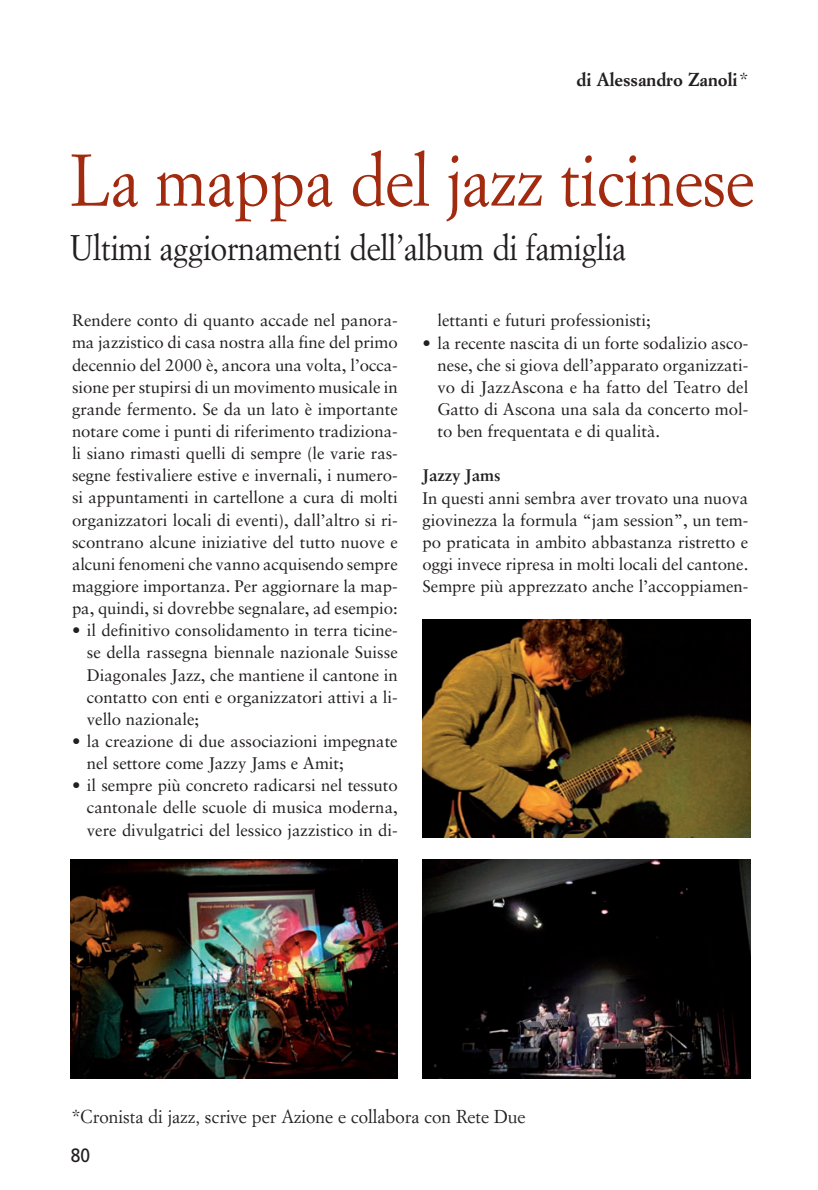
<style>
.page{position:relative;width:818px;height:1190px;background:#fff}
.page>*{position:absolute;margin:0;border:0;box-sizing:border-box;transform-origin:0 0}
.t1{font:71.75px "Simoncini Garamond";letter-spacing:-.01em;color:#a12a0f;scale:.9 1}
.t2{font:35px "Simoncini Garamond";letter-spacing:-.01em;color:#231f20;scale:.9 1}
.t3{font:19.25px "Frutiger";color:#231f20;scale:.9 1}
.t4{font:18.38px "Simoncini Garamond";color:#231f20}
.t5{font:700 18.38px "Simoncini Garamond";color:#231f20}
.t6{font:16.8px/22.2px "Sabon";letter-spacing:-.005em;color:#231f20;text-align:justify}
.t7{font:700 16.8px "Sabon";letter-spacing:-.005em;color:#231f20}
.s1{font-weight:400}
</style>
<div class="page">
<img style="left:70px;top:859px;width:328px;height:219px">
<img style="left:422px;top:619px;width:328px;height:218px">
<img style="left:422px;top:859px;width:328px;height:219px">
<p class="t5" style="left:576px;top:72px;width:173px">di Alessandro Zanoli<span class="s1">*</span></p>
<h1 class="t1" style="left:70px;top:150px;width:761px">La mappa del jazz ticinese</h1>
<h2 class="t2" style="left:70px;top:233px;width:619px">Ultimi aggiornamenti dell’album di famiglia</h2>
<p class="t6" style="left:72px;top:311px;width:327px">Rendere conto di quanto accade nel panora&shy;ma jazzistico di casa nostra alla fine del primo decennio del 2000 è, ancora una volta, l’occa&shy;sione per stupirsi di un movimento musicale in grande fermento. Se da un lato è importante notare come i punti di riferimento tradiziona&shy;li siano rimasti quelli di sempre (le varie ras&shy;segne festivaliere estive e invernali, i numero&shy;si appuntamenti in cartellone a cura di molti organizzatori locali di eventi), dall’altro si ri&shy;scontrano alcune iniziative del tutto nuove e alcuni fenomeni che vanno acquisendo sempre maggiore importanza. Per aggiornare la map&shy;pa, quindi, si dovrebbe segnalare, ad esempio:</p>
<p class="t6" style="left:87px;top:621px;width:312px;text-indent:-15px">• il definitivo consolidamento in terra ticine&shy;se della rassegna biennale nazionale Suisse Diagonales Jazz, che mantiene il cantone in contatto con enti e organizzatori attivi a li&shy;vello nazionale;</p>
<p class="t6" style="left:87px;top:731px;width:312px;text-indent:-15px">• la creazione di due associazioni impegnate nel settore come Jazzy Jams e Amit;</p>
<p class="t6" style="left:87px;top:776px;width:312px;text-indent:-15px">• il sempre più concreto radicarsi nel tessuto cantonale delle scuole di musica moderna, vere divulgatrici del lessico jazzistico in di-</p>
<p class="t6" style="left:437px;top:311px;width:215px">lettanti e futuri professionisti;</p>
<p class="t6" style="left:437px;top:333px;width:312px;text-indent:-15px">• la recente nascita di un forte sodalizio asco&shy;nese, che si giova dell’apparato organizzati&shy;vo di JazzAscona e ha fatto del Teatro del Gatto di Ascona una sala da concerto mol&shy;to ben frequentata e di qualità.</p>
<p class="t7" style="left:422px;top:468px;width:79px">Jazzy Jams</p>
<p class="t6" style="left:422px;top:488px;width:327px">In questi anni sembra aver trovato una nuova giovinezza la formula “jam session”, un tem&shy;po praticata in ambito abbastanza ristretto e oggi invece ripresa in molti locali del cantone.<br>Sempre più apprezzato anche l’accoppiamen-</p>
<p class="t4" style="left:72px;top:1108px;width:455px">*Cronista di jazz, scrive per Azione e collabora con Rete Due</p>
<p class="t3" style="left:71px;top:1147px;width:23px">80</p>
</div>
